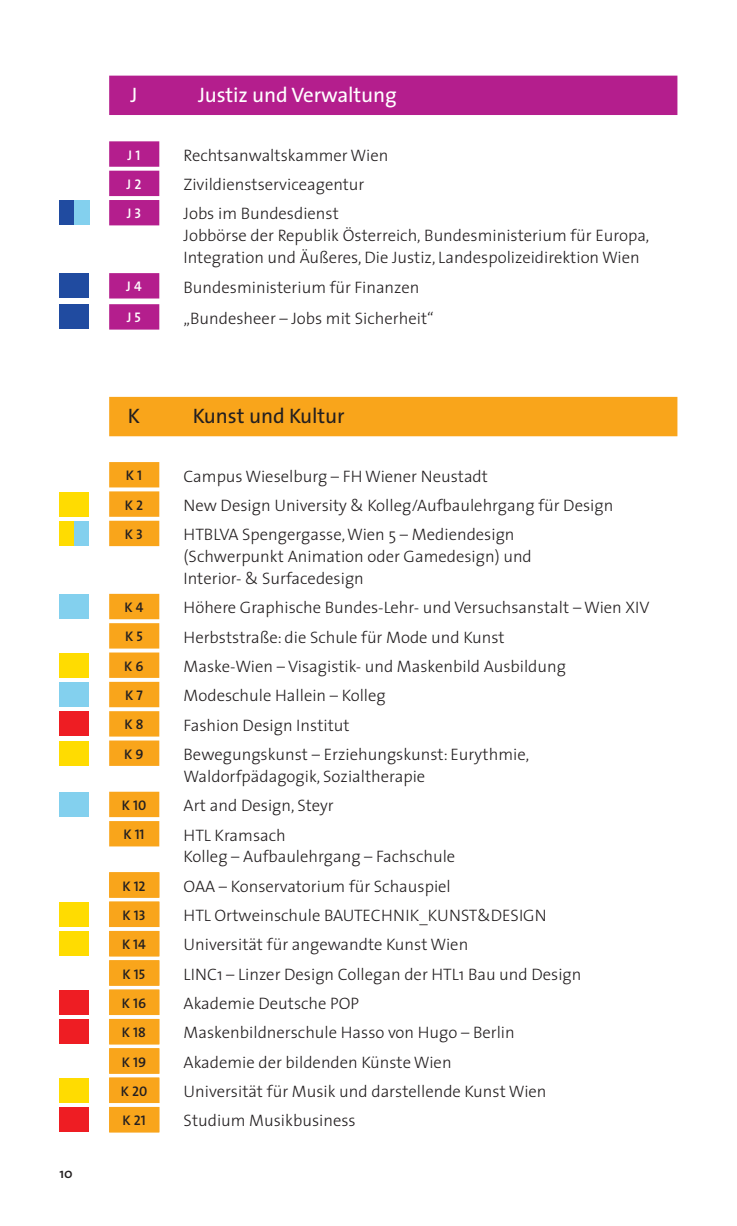
<style>
.page{position:relative;width:737px;height:1226px;background:#fff}
.page>*{position:absolute;margin:0;border:0;box-sizing:border-box;transform-origin:0 0}
.t1{font:21px "The Sans";letter-spacing:-.005em;color:#fff}
.t2{font:21px "The Sans";letter-spacing:-.005em;color:#231f20}
.t3{font:300 16.62px/21.9px "The Sans";color:#231f20}
.t4{font:14px "The Sans Semi Bold Caps";color:#231f20}
.t5{font:14px "The Sans Semi Bold Caps";color:#fff}
.t6{font:600 14px "The Sans";color:#231f20}
</style>
<div class="page">
<div style="left:109px;top:76px;width:568px;height:39px;background:#b41e8d"></div>
<div style="left:109px;top:141px;width:50px;height:26px;background:#b41e8d"></div>
<div style="left:109px;top:171px;width:50px;height:25px;background:#b41e8d"></div>
<div style="left:109px;top:200px;width:50px;height:25px;background:#b41e8d"></div>
<div style="left:109px;top:273px;width:50px;height:25px;background:#b41e8d"></div>
<div style="left:109px;top:304px;width:50px;height:25px;background:#b41e8d"></div>
<div style="left:109px;top:397px;width:568px;height:39px;background:#f9a51b"></div>
<div style="left:109px;top:462px;width:50px;height:25px;background:#f9a51b"></div>
<div style="left:109px;top:491px;width:50px;height:25px;background:#f9a51b"></div>
<div style="left:109px;top:520px;width:50px;height:26px;background:#f9a51b"></div>
<div style="left:109px;top:594px;width:50px;height:25px;background:#f9a51b"></div>
<div style="left:109px;top:623px;width:50px;height:25px;background:#f9a51b"></div>
<div style="left:109px;top:652px;width:50px;height:26px;background:#f9a51b"></div>
<div style="left:109px;top:681px;width:50px;height:26px;background:#f9a51b"></div>
<div style="left:109px;top:711px;width:50px;height:25px;background:#f9a51b"></div>
<div style="left:109px;top:740px;width:50px;height:25px;background:#f9a51b"></div>
<div style="left:109px;top:791px;width:50px;height:26px;background:#f9a51b"></div>
<div style="left:109px;top:821px;width:50px;height:25px;background:#f9a51b"></div>
<div style="left:109px;top:872px;width:50px;height:25px;background:#f9a51b"></div>
<div style="left:109px;top:901px;width:50px;height:25px;background:#f9a51b"></div>
<div style="left:109px;top:930px;width:50px;height:26px;background:#f9a51b"></div>
<div style="left:109px;top:960px;width:50px;height:25px;background:#f9a51b"></div>
<div style="left:109px;top:989px;width:50px;height:25px;background:#f9a51b"></div>
<div style="left:109px;top:1018px;width:50px;height:26px;background:#f9a51b"></div>
<div style="left:109px;top:1048px;width:50px;height:25px;background:#f9a51b"></div>
<div style="left:109px;top:1077px;width:50px;height:25px;background:#f9a51b"></div>
<div style="left:109px;top:1106px;width:50px;height:26px;background:#f9a51b"></div>
<div style="left:59px;top:200px;width:30px;height:25px;background:#204ba0"></div>
<div style="left:74px;top:200px;width:15px;height:25px;background:#83d0ee"></div>
<div style="left:59px;top:273px;width:30px;height:25px;background:#204ba0"></div>
<div style="left:59px;top:304px;width:30px;height:25px;background:#204ba0"></div>
<div style="left:59px;top:491px;width:30px;height:25px;background:#ffdc01"></div>
<div style="left:59px;top:521px;width:30px;height:25px;background:#ffdc01"></div>
<div style="left:74px;top:521px;width:15px;height:25px;background:#83d0ee"></div>
<div style="left:59px;top:594px;width:30px;height:25px;background:#83d0ee"></div>
<div style="left:59px;top:652px;width:30px;height:25px;background:#ffdc01"></div>
<div style="left:59px;top:681px;width:30px;height:25px;background:#83d0ee"></div>
<div style="left:59px;top:711px;width:30px;height:25px;background:#ee1d23"></div>
<div style="left:59px;top:740px;width:30px;height:25px;background:#ffdc01"></div>
<div style="left:59px;top:791px;width:30px;height:25px;background:#83d0ee"></div>
<div style="left:59px;top:901px;width:30px;height:25px;background:#ffdc01"></div>
<div style="left:59px;top:931px;width:30px;height:24px;background:#ffdc01"></div>
<div style="left:59px;top:989px;width:30px;height:25px;background:#ee1d23"></div>
<div style="left:59px;top:1019px;width:30px;height:25px;background:#ee1d23"></div>
<div style="left:59px;top:1077px;width:30px;height:25px;background:#ffdc01"></div>
<div style="left:59px;top:1107px;width:30px;height:25px;background:#ee1d23"></div>
<p class="t6" style="left:60px;top:1167px;width:15px">10</p>
<p class="t1" style="left:130px;top:87px;width:8px">J</p>
<p class="t1" style="left:198px;top:87px;width:200px">Justiz und Verwaltung</p>
<p class="t5" style="left:128px;top:150px;width:14px">J 1</p>
<p class="t3" style="left:184px;top:146px;width:206px">Rechtsanwaltskammer Wien</p>
<p class="t5" style="left:127px;top:179px;width:16px">J 2</p>
<p class="t3" style="left:184px;top:175px;width:182px">Zivildienstserviceagentur</p>
<p class="t5" style="left:127px;top:209px;width:16px">J 3</p>
<p class="t3" style="left:184px;top:204px;width:467px">Jobs im Bundesdienst<br>Jobbörse der Republik Österreich, Bundesministerium für Europa,<br>Integration und Äußeres, Die Justiz, Landespolizeidirektion Wien</p>
<p class="t5" style="left:126px;top:282px;width:17px">J 4</p>
<p class="t3" style="left:184px;top:277px;width:237px">Bundesministerium für Finanzen</p>
<p class="t5" style="left:127px;top:313px;width:16px">J 5</p>
<p class="t3" style="left:184px;top:309px;width:252px">„Bundesheer – Jobs mit Sicherheit“</p>
<p class="t2" style="left:128px;top:408px;width:14px">K</p>
<p class="t2" style="left:193px;top:408px;width:153px">Kunst und Kultur</p>
<p class="t4" style="left:126px;top:471px;width:18px">K 1</p>
<p class="t3" style="left:184px;top:466px;width:306px">Campus Wieselburg – FH Wiener Neustadt</p>
<p class="t4" style="left:125px;top:500px;width:20px">K 2</p>
<p class="t3" style="left:184px;top:496px;width:431px">New Design University &amp; Kolleg/Aufbaulehrgang für Design</p>
<p class="t4" style="left:125px;top:529px;width:20px">K 3</p>
<p class="t3" style="left:184px;top:525px;width:350px">HTBLVA Spengergasse, Wien 5 – Mediendesign (Schwerpunkt Animation oder Gamedesign) und<br>Interior- &amp; Surfacedesign</p>
<p class="t4" style="left:124px;top:602px;width:20px">K 4</p>
<p class="t3" style="left:184px;top:598px;width:467px">Höhere Graphische Bundes-Lehr- und Versuchsanstalt – Wien XIV</p>
<p class="t4" style="left:125px;top:632px;width:19px">K 5</p>
<p class="t3" style="left:184px;top:627px;width:322px">Herbststraße: die Schule für Mode und Kunst</p>
<p class="t4" style="left:124px;top:661px;width:21px">K 6</p>
<p class="t3" style="left:184px;top:657px;width:384px">Maske-Wien – Visagistik- und Maskenbild Ausbildung</p>
<p class="t4" style="left:125px;top:690px;width:19px">K 7</p>
<p class="t3" style="left:184px;top:686px;width:204px">Modeschule Hallein – Kolleg</p>
<p class="t4" style="left:124px;top:720px;width:21px">K 8</p>
<p class="t3" style="left:184px;top:715px;width:167px">Fashion Design Institut</p>
<p class="t4" style="left:124px;top:749px;width:21px">K 9</p>
<p class="t3" style="left:184px;top:745px;width:347px">Bewegungskunst – Erziehungskunst: Eurythmie,<br>Waldorfpädagogik, Sozialtherapie</p>
<p class="t4" style="left:122px;top:800px;width:26px">K 10</p>
<p class="t3" style="left:184px;top:796px;width:152px">Art and Design, Steyr</p>
<p class="t4" style="left:123px;top:829px;width:23px">K 11</p>
<p class="t3" style="left:184px;top:825px;width:273px">HTL Kramsach<br>Kolleg – Aufbaulehrgang – Fachschule</p>
<p class="t4" style="left:122px;top:881px;width:25px">K 12</p>
<p class="t3" style="left:184px;top:876px;width:269px">OAA – Konservatorium für Schauspiel</p>
<p class="t4" style="left:122px;top:910px;width:25px">K 13</p>
<p class="t3" style="left:184px;top:906px;width:364px">HTL Ortweinschule BAUTECHNIK_KUNST&amp;DESIGN</p>
<p class="t4" style="left:122px;top:939px;width:25px">K 14</p>
<p class="t3" style="left:184px;top:935px;width:286px">Universität für angewandte Kunst Wien</p>
<p class="t4" style="left:123px;top:968px;width:24px">K 15</p>
<p class="t3" style="left:184px;top:964px;width:399px">LINC1 – Linzer Design Collegan der HTL1 Bau und Design</p>
<p class="t4" style="left:122px;top:998px;width:26px">K 16</p>
<p class="t3" style="left:184px;top:994px;width:177px">Akademie Deutsche POP</p>
<p class="t4" style="left:122px;top:1027px;width:26px">K 18</p>
<p class="t3" style="left:184px;top:1023px;width:333px">Maskenbildnerschule Hasso von Hugo – Berlin</p>
<p class="t4" style="left:122px;top:1056px;width:26px">K 19</p>
<p class="t3" style="left:184px;top:1052px;width:269px">Akademie der bildenden Künste Wien</p>
<p class="t4" style="left:121px;top:1086px;width:28px">K 20</p>
<p class="t3" style="left:184px;top:1081px;width:364px">Universität für Musik und darstellende Kunst Wien</p>
<p class="t4" style="left:122px;top:1115px;width:25px">K 21</p>
<p class="t3" style="left:184px;top:1111px;width:174px">Studium Musikbusiness</p>
</div>
